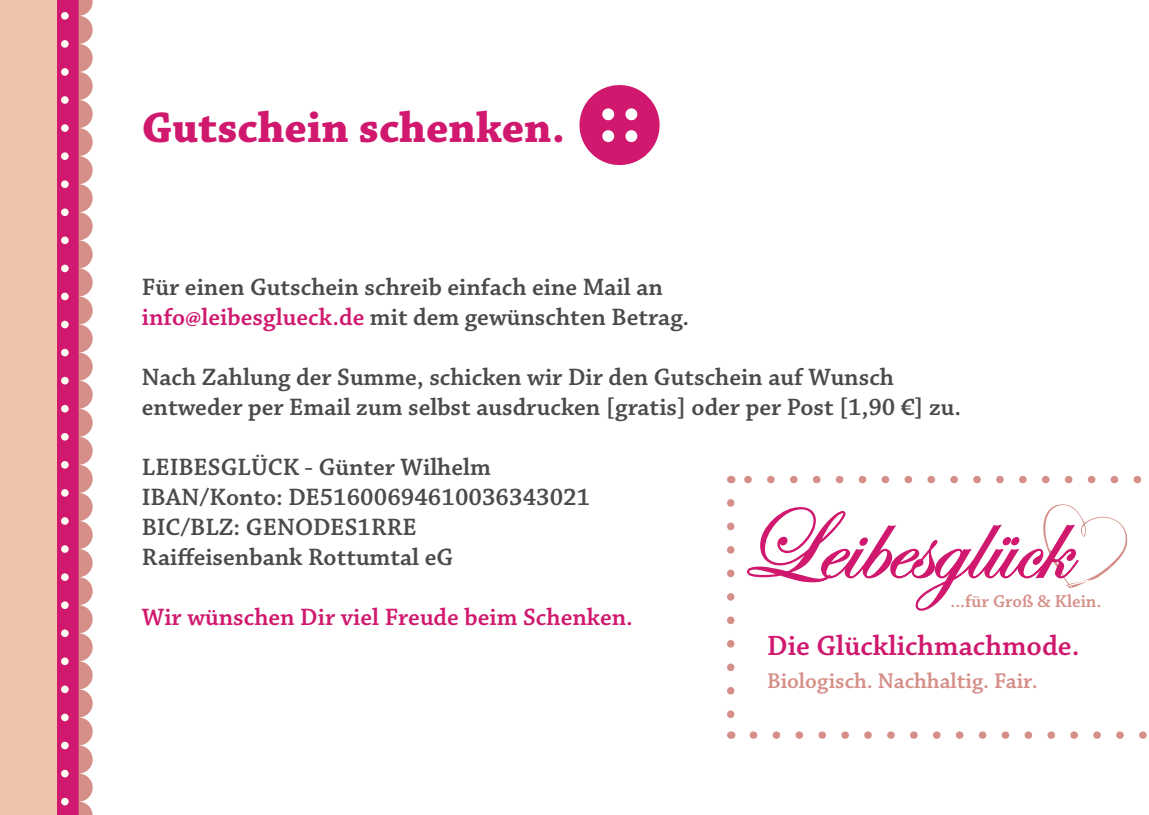
<style>
.page{position:relative;width:1149px;height:815px;background:#fff}
.page>*{position:absolute;margin:0;border:0;box-sizing:border-box;transform-origin:0 0}
.t1{font:700 45px "Chaparral Pro";color:#d0196e}
.t2{font:600 29.5px "Chaparral Pro";color:#d0196e}
.t3{font:600 25px/30px "Chaparral Pro";color:#494a4b}
.t4{font:600 25px "Chaparral Pro";color:#d0196e}
.t5{font:600 22.5px "Chaparral Pro";color:#d58f88}
.t6{font:600 18.25px "Chaparral Pro";color:#d58f88}
.s1{color:#d0196e}
</style>
<div class="page">
<div style="left:65px;top:16px;width:28px;height:28px;background:#d58f88;border-radius:50%"></div>
<svg style="left:79px;top:0;width:14px;height:16px"></svg>
<div style="left:0;top:0;width:74px;height:815px;background:#efc4ab"></div>
<svg style="left:79px;top:802px;width:14px;height:13px"></svg>
<div style="left:65px;top:774px;width:28px;height:28px;background:#d58f88;border-radius:50%"></div>
<div style="left:65px;top:745px;width:28px;height:29px;background:#d58f88;border-radius:50%"></div>
<div style="left:65px;top:717px;width:28px;height:28px;background:#d58f88;border-radius:50%"></div>
<div style="left:65px;top:689px;width:28px;height:28px;background:#d58f88;border-radius:50%"></div>
<div style="left:65px;top:661px;width:28px;height:28px;background:#d58f88;border-radius:50%"></div>
<div style="left:65px;top:633px;width:28px;height:28px;background:#d58f88;border-radius:50%"></div>
<div style="left:65px;top:605px;width:28px;height:28px;background:#d58f88;border-radius:50%"></div>
<div style="left:65px;top:577px;width:28px;height:28px;background:#d58f88;border-radius:50%"></div>
<div style="left:65px;top:549px;width:28px;height:28px;background:#d58f88;border-radius:50%"></div>
<div style="left:65px;top:521px;width:28px;height:28px;background:#d58f88;border-radius:50%"></div>
<div style="left:65px;top:493px;width:28px;height:28px;background:#d58f88;border-radius:50%"></div>
<div style="left:65px;top:465px;width:28px;height:28px;background:#d58f88;border-radius:50%"></div>
<div style="left:65px;top:437px;width:28px;height:28px;background:#d58f88;border-radius:50%"></div>
<div style="left:65px;top:409px;width:28px;height:28px;background:#d58f88;border-radius:50%"></div>
<div style="left:65px;top:381px;width:28px;height:28px;background:#d58f88;border-radius:50%"></div>
<div style="left:65px;top:353px;width:28px;height:28px;background:#d58f88;border-radius:50%"></div>
<div style="left:65px;top:325px;width:28px;height:28px;background:#d58f88;border-radius:50%"></div>
<div style="left:65px;top:296px;width:28px;height:29px;background:#d58f88;border-radius:50%"></div>
<div style="left:65px;top:268px;width:28px;height:28px;background:#d58f88;border-radius:50%"></div>
<div style="left:65px;top:240px;width:28px;height:28px;background:#d58f88;border-radius:50%"></div>
<div style="left:65px;top:212px;width:28px;height:28px;background:#d58f88;border-radius:50%"></div>
<div style="left:65px;top:184px;width:28px;height:28px;background:#d58f88;border-radius:50%"></div>
<div style="left:65px;top:156px;width:28px;height:28px;background:#d58f88;border-radius:50%"></div>
<div style="left:65px;top:128px;width:28px;height:28px;background:#d58f88;border-radius:50%"></div>
<div style="left:65px;top:100px;width:28px;height:28px;background:#d58f88;border-radius:50%"></div>
<div style="left:65px;top:72px;width:28px;height:28px;background:#d58f88;border-radius:50%"></div>
<div style="left:65px;top:44px;width:28px;height:28px;background:#d58f88;border-radius:50%"></div>
<div style="left:71px;top:0;width:8px;height:815px;background:#d0196e"></div>
<div style="left:57px;top:0;width:15px;height:815px;background:#d0196e"></div>
<div style="left:61px;top:68px;width:8px;height:8px;background:#fffef4;border-radius:50%"></div>
<div style="left:61px;top:96px;width:8px;height:8px;background:#fffef4;border-radius:50%"></div>
<div style="left:61px;top:124px;width:8px;height:8px;background:#fffef4;border-radius:50%"></div>
<div style="left:61px;top:152px;width:8px;height:8px;background:#fffef4;border-radius:50%"></div>
<div style="left:61px;top:180px;width:8px;height:8px;background:#fffef4;border-radius:50%"></div>
<div style="left:61px;top:208px;width:8px;height:8px;background:#fffef4;border-radius:50%"></div>
<div style="left:61px;top:237px;width:8px;height:7px;background:#fffef4;border-radius:50%"></div>
<div style="left:61px;top:265px;width:8px;height:7px;background:#fffef4;border-radius:50%"></div>
<div style="left:61px;top:293px;width:8px;height:7px;background:#fffef4;border-radius:50%"></div>
<div style="left:61px;top:321px;width:8px;height:7px;background:#fffef4;border-radius:50%"></div>
<div style="left:61px;top:349px;width:8px;height:7px;background:#fffef4;border-radius:50%"></div>
<div style="left:61px;top:545px;width:8px;height:8px;background:#fffef4;border-radius:50%"></div>
<div style="left:61px;top:573px;width:8px;height:8px;background:#fffef4;border-radius:50%"></div>
<div style="left:61px;top:601px;width:8px;height:8px;background:#fffef4;border-radius:50%"></div>
<div style="left:61px;top:629px;width:8px;height:8px;background:#fffef4;border-radius:50%"></div>
<div style="left:61px;top:657px;width:8px;height:8px;background:#fffef4;border-radius:50%"></div>
<div style="left:61px;top:686px;width:8px;height:7px;background:#fffef4;border-radius:50%"></div>
<div style="left:61px;top:714px;width:8px;height:7px;background:#fffef4;border-radius:50%"></div>
<div style="left:61px;top:742px;width:8px;height:7px;background:#fffef4;border-radius:50%"></div>
<div style="left:61px;top:770px;width:8px;height:7px;background:#fffef4;border-radius:50%"></div>
<div style="left:61px;top:798px;width:8px;height:7px;background:#fffef4;border-radius:50%"></div>
<div style="left:61px;top:377px;width:8px;height:7px;background:#fffef4;border-radius:50%"></div>
<div style="left:61px;top:405px;width:8px;height:8px;background:#fffef4;border-radius:50%"></div>
<div style="left:61px;top:433px;width:8px;height:8px;background:#fffef4;border-radius:50%"></div>
<div style="left:61px;top:461px;width:8px;height:8px;background:#fffef4;border-radius:50%"></div>
<div style="left:61px;top:489px;width:8px;height:8px;background:#fffef4;border-radius:50%"></div>
<div style="left:61px;top:517px;width:8px;height:8px;background:#fffef4;border-radius:50%"></div>
<div style="left:61px;top:40px;width:8px;height:8px;background:#fffef4;border-radius:50%"></div>
<div style="left:61px;top:12px;width:8px;height:8px;background:#fffef4;border-radius:50%"></div>
<svg style="left:747px;top:504px;width:381px;height:107px"></svg>
<svg style="left:727px;top:503px;width:7px;height:215px"></svg>
<svg style="left:753px;top:731px;width:394px;height:8px"></svg>
<svg style="left:744px;top:476px;width:398px;height:7px"></svg>
<div style="left:579px;top:85px;width:80px;height:80px;background:#d0196e;border-radius:50%"></div>
<div style="left:602px;top:108px;width:12px;height:12px;border:6px solid #fff;border-radius:50%"></div>
<div style="left:625px;top:108px;width:12px;height:12px;border:6px solid #fff;border-radius:50%"></div>
<div style="left:602px;top:130px;width:12px;height:12px;border:6px solid #fff;border-radius:50%"></div>
<div style="left:625px;top:130px;width:12px;height:12px;border:6px solid #fff;border-radius:50%"></div>
<h1 class="t1" style="left:142px;top:101px;width:424px">Gutschein schenken.</h1>
<p class="t3" style="left:142px;top:273px;width:548px">Für einen Gutschein schreib einfach eine Mail an <span class="s1">info@leibesglueck.de</span> mit dem gewünschten Betrag.</p>
<p class="t3" style="left:142px;top:363px;width:820px">Nach Zahlung der Summe, schicken wir Dir den Gutschein auf Wunsch entweder per Email zum selbst ausdrucken [gratis] oder per Post [1,90 €] zu.</p>
<p class="t3" style="left:142px;top:453px;width:450px">LEIBESGLÜCK - Günter Wilhelm<br>IBAN/Konto: DE51600694610036343021<br>BIC/BLZ: GENODES1RRE<br>Raiffeisenbank Rottumtal eG</p>
<p class="t4" style="left:142px;top:603px;width:492px">Wir wünschen Dir viel Freude beim Schenken.</p>
<p class="t6" style="left:950px;top:590px;width:152px">...für Groß &amp; Klein.</p>
<p class="t2" style="left:766px;top:629px;width:314px">Die Glücklichmachmode.</p>
<p class="t5" style="left:766px;top:668px;width:272px">Biologisch. Nachhaltig. Fair.</p>
</div>
